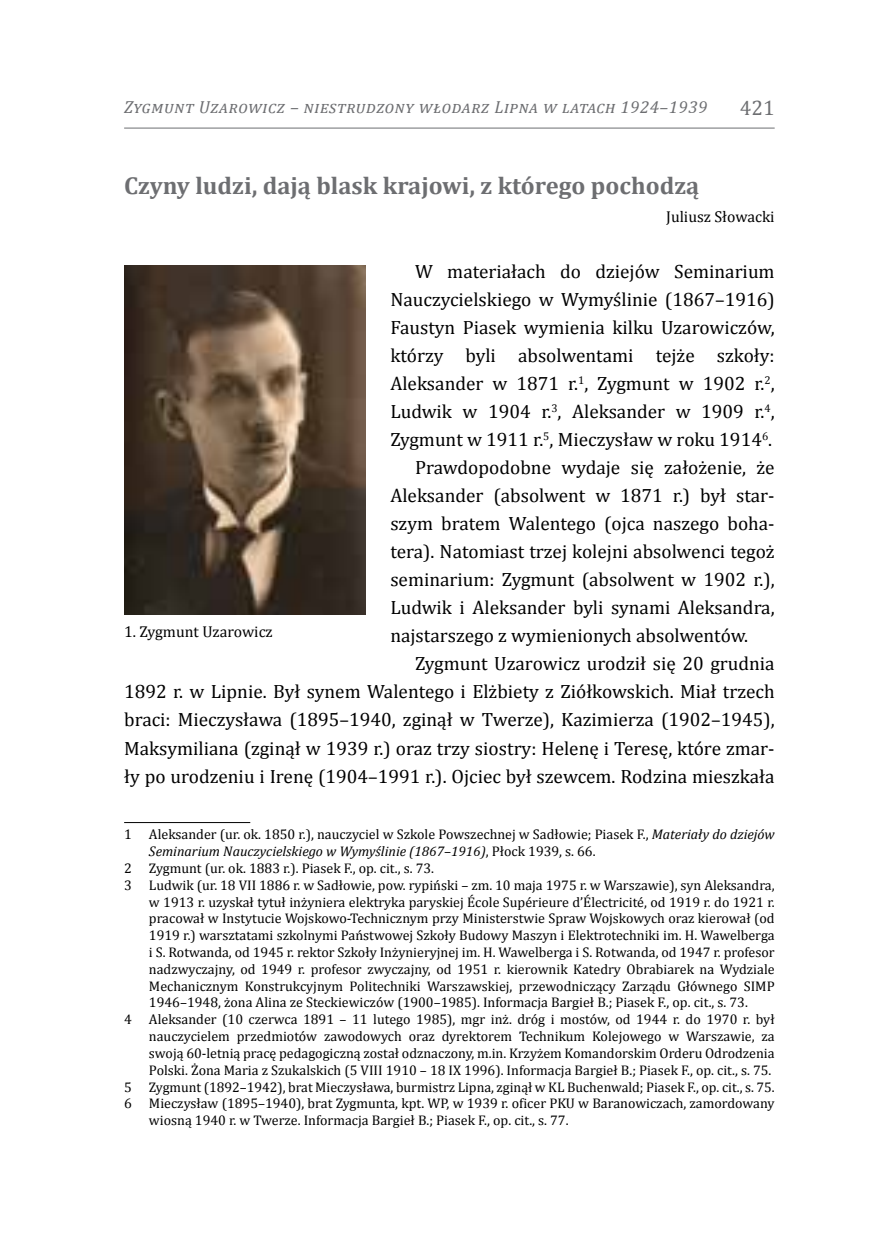
<style>
.page{position:relative;width:874px;height:1241px;background:#fff}
.page>*{position:absolute;margin:0;border:0;box-sizing:border-box;transform-origin:0 0}
.t1{font:700 24.5px "Cambria";color:#6d6e71}
.t2{font:21px "Cambria";color:#6d6e71}
.t3{font:19.25px "Cambria";color:#000}
.t4{font:italic 17.5px "Cambria";letter-spacing:.05em;color:#6d6e71}
.t5{font:15.75px "Cambria";color:#000}
.t6{font:14px "Cambria";color:#000}
.t7{font:italic 14px "Cambria";color:#000}
.s1{font-style:italic}
.s2{font-style:normal}
</style>
<div class="page">
<hr style="left:124px;top:128px;width:650px;height:1px;background:#6d6e71">
<hr style="left:124px;top:822px;width:126px;height:1px;background:#000">
<img style="left:124px;top:265px;width:241px;height:349px">
<p class="t4" style="left:124px;top:95px;width:584px">Zygmunt Uzarowicz – niestrudzony włodarz Lipna w latach 1924–1939</p>
<h2 class="t2" style="left:739px;top:95px;width:36px">421</h2>
<h1 class="t1" style="left:124px;top:168px;width:576px">Czyny ludzi, dają blask krajowi, z którego pochodzą</h1>
<p class="t5" style="left:665px;top:207px;width:110px">Juliusz Słowacki</p>
<h3 class="t3" style="left:415px;top:260px;width:361px">W materiałach do dziejów Seminarium</h3>
<h3 class="t3" style="left:390px;top:288px;width:385px">Nauczycielskiego w Wymyślinie (1867–1916)</h3>
<h3 class="t3" style="left:390px;top:316px;width:385px">Faustyn Piasek wymienia kilku Uzarowiczów,</h3>
<h3 class="t3" style="left:390px;top:344px;width:385px">którzy byli absolwentami tejże szkoły:</h3>
<h3 class="t3" style="left:390px;top:372px;width:385px">Aleksander w 1871 r.<sup>1</sup>, Zygmunt w 1902 r.<sup>2</sup>,</h3>
<h3 class="t3" style="left:390px;top:400px;width:385px">Ludwik w 1904 r.<sup>3</sup>, Aleksander w 1909 r.<sup>4</sup>,</h3>
<h3 class="t3" style="left:390px;top:428px;width:383px">Zygmunt w 1911 r.<sup>5</sup>, Mieczysław w roku 1914<sup>6</sup>.</h3>
<h3 class="t3" style="left:415px;top:456px;width:361px">Prawdopodobne wydaje się założenie, że</h3>
<h3 class="t3" style="left:390px;top:484px;width:385px">Aleksander (absolwent w 1871 r.) był star-</h3>
<h3 class="t3" style="left:390px;top:512px;width:385px">szym bratem Walentego (ojca naszego boha-</h3>
<h3 class="t3" style="left:390px;top:540px;width:385px">tera). Natomiast trzej kolejni absolwenci tegoż</h3>
<h3 class="t3" style="left:390px;top:568px;width:385px">seminarium: Zygmunt (absolwent w 1902 r.),</h3>
<h3 class="t3" style="left:390px;top:596px;width:385px">Ludwik i Aleksander byli synami Aleksandra,</h3>
<h3 class="t3" style="left:390px;top:624px;width:359px">najstarszego z wymienionych absolwentów.</h3>
<h3 class="t3" style="left:415px;top:652px;width:361px">Zygmunt Uzarowicz urodził się 20 grudnia</h3>
<h3 class="t3" style="left:124px;top:680px;width:651px">1892 r. w Lipnie. Był synem Walentego i Elżbiety z Ziółkowskich. Miał trzech</h3>
<h3 class="t3" style="left:124px;top:708px;width:651px">braci: Mieczysława (1895–1940, zginął w Twerze), Kazimierza (1902–1945),</h3>
<h3 class="t3" style="left:124px;top:736px;width:651px">Maksymiliana (zginął w 1939 r.) oraz trzy siostry: Helenę i Teresę, które zmar-</h3>
<h3 class="t3" style="left:124px;top:764px;width:651px">ły po urodzeniu i Irenę (1904–1991 r.). Ojciec był szewcem. Rodzina mieszkała</h3>
<p class="t5" style="left:124px;top:622px;width:150px">1. Zygmunt Uzarowicz</p>
<p class="t6" style="left:124px;top:826px;width:651px">1 Aleksander (ur. ok. 1850 r.), nauczyciel w Szkole Powszechnej w Sadłowie; Piasek F., <span class="s1">Materiały do dziejów</span></p>
<p class="t7" style="left:149px;top:841px;width:448px">Seminarium Nauczycielskiego w Wymyślinie (1867–1916)<span class="s2">, Płock 1939, s. 66.</span></p>
<p class="t6" style="left:124px;top:859px;width:311px">2 Zygmunt (ur. ok. 1883 r.). Piasek F., op. cit., s. 73.</p>
<p class="t6" style="left:124px;top:876px;width:651px">3 Ludwik (ur. 18 VII 1886 r. w Sadłowie, pow. rypiński – zm. 10 maja 1975 r. w Warszawie), syn Aleksandra,</p>
<p class="t6" style="left:149px;top:893px;width:627px">w 1913 r. uzyskał tytuł inżyniera elektryka paryskiej École Supérieure d’Électricité, od 1919 r. do 1921 r.</p>
<p class="t6" style="left:149px;top:910px;width:627px">pracował w Instytucie Wojskowo-Technicznym przy Ministerstwie Spraw Wojskowych oraz kierował (od</p>
<p class="t6" style="left:149px;top:927px;width:627px">1919 r.) warsztatami szkolnymi Państwowej Szkoły Budowy Maszyn i Elektrotechniki im. H. Wawelberga</p>
<p class="t6" style="left:149px;top:943px;width:627px">i S. Rotwanda, od 1945 r. rektor Szkoły Inżynieryjnej im. H. Wawelberga i S. Rotwanda, od 1947 r. profesor</p>
<p class="t6" style="left:149px;top:960px;width:627px">nadzwyczajny, od 1949 r. profesor zwyczajny, od 1951 r. kierownik Katedry Obrabiarek na Wydziale</p>
<p class="t6" style="left:149px;top:977px;width:627px">Mechanicznym Konstrukcyjnym Politechniki Warszawskiej, przewodniczący Zarządu Głównego SIMP</p>
<p class="t6" style="left:149px;top:994px;width:600px">1946–1948, żona Alina ze Steckiewiczów (1900–1985). Informacja Bargieł B.; Piasek F., op. cit., s. 73.</p>
<p class="t6" style="left:124px;top:1011px;width:651px">4 Aleksander (10 czerwca 1891 – 11 lutego 1985), mgr inż. dróg i mostów, od 1944 r. do 1970 r. był</p>
<p class="t6" style="left:149px;top:1027px;width:627px">nauczycielem przedmiotów zawodowych oraz dyrektorem Technikum Kolejowego w Warszawie, za</p>
<p class="t6" style="left:149px;top:1044px;width:627px">swoją 60-letnią pracę pedagogiczną został odznaczony, m.in. Krzyżem Komandorskim Orderu Odrodzenia</p>
<p class="t6" style="left:149px;top:1061px;width:623px">Polski. Żona Maria z Szukalskich (5 VIII 1910 – 18 IX 1996). Informacja Bargieł B.; Piasek F., op. cit., s. 75.</p>
<p class="t6" style="left:124px;top:1078px;width:651px">5 Zygmunt (1892–1942), brat Mieczysława, burmistrz Lipna, zginął w KL Buchenwald; Piasek F., op. cit., s. 75.</p>
<p class="t6" style="left:124px;top:1095px;width:651px">6 Mieczysław (1895–1940), brat Zygmunta, kpt. WP, w 1939 r. oficer PKU w Baranowiczach, zamordowany</p>
<p class="t6" style="left:149px;top:1111px;width:421px">wiosną 1940 r. w Twerze. Informacja Bargieł B.; Piasek F., op. cit., s. 77.</p>
</div>
